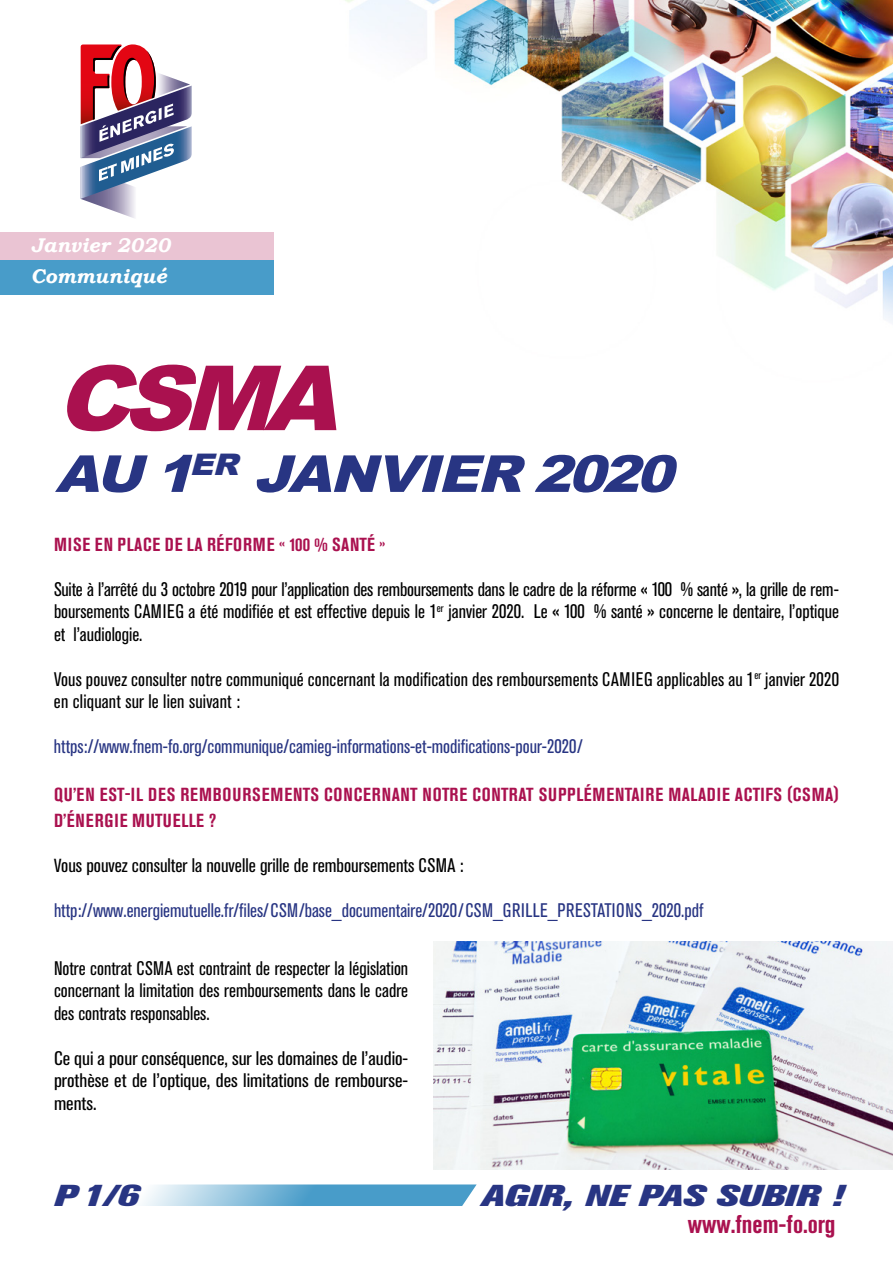
<style>
.page{position:relative;width:893px;height:1263px;background:#fff}
.page>*{position:absolute;margin:0;border:0;box-sizing:border-box;transform-origin:0 0}
.t1{font:italic 900 90px "Arial";color:#aa114f;scale:1.04 1}
.t2{font:italic 900 51px "Arial";color:#283583;scale:1.1 1}
.t3{font:italic 800 30px "Akzidenz Grotesk Pro";color:#283583;scale:1.4 1}
.t4{font:700 condensed 25.5px "Akzidenz Grotesk Pro";color:#aa114f}
.t5{font:italic 700 19.8px "Bookman Old Style";color:#fff}
.t6{font:condensed 19.5px/22.5px "Akzidenz Grotesk Pro";color:#000;text-align:justify}
.t7{font:condensed 19.5px "Akzidenz Grotesk Pro";color:#283583}
.t8{font:condensed 19.5px/22.5px "Akzidenz Grotesk Pro";color:#000;text-align:justify;scale:1.08 1}
.t9{font:700 condensed 18.75px/25.5px "Akzidenz Grotesk Pro";letter-spacing:.045em;color:#aa114f}
.s1{font-size:18.75px}
</style>
<div class="page">
<svg style="left:142px;top:1184px;width:335px;height:22px;background:#7cb8d8"></svg>
<img style="left:214px;top:0;width:679px;height:323px">
<svg style="left:80px;top:44px;width:112px;height:174px"></svg>
<div style="left:0;top:260px;width:274px;height:34px;background:#489cc9"></div>
<div style="left:0;top:232px;width:274px;height:28px;background:#eac4d3"></div>
<img style="left:434px;top:942px;width:459px;height:227px">
<p class="t5" style="left:31px;top:231px;width:141px">Janvier 2020</p>
<p class="t5" style="left:31px;top:261px;width:137px">Communiqué</p>
<h1 class="t1" style="left:56px;top:333px;width:303px">CSMA</h1>
<h2 class="t2" style="left:55px;top:437px;width:580px">AU 1<sup>ER</sup> JANVIER 2020</h2>
<p class="t9" style="left:54px;top:531px;width:333px">MISE EN PLACE DE LA RÉFORME « 100 % SANTÉ »</p>
<p class="t6" style="left:54px;top:577px;width:786px">Suite à l’arrêté du 3 octobre 2019 pour l’application des remboursements dans le cadre de la réforme « 100 % santé », la grille de rem&shy;boursements CAMIEG a été modifiée et est effective depuis le 1<sup>er</sup> janvier 2020. Le « 100 % santé » concerne le dentaire, l’optique et l’audiologie.</p>
<p class="t6" style="left:54px;top:667px;width:786px">Vous pouvez consulter notre communiqué concernant la modification des remboursements CAMIEG applicables au 1<sup>er</sup> janvier 2020 en cliquant sur le lien suivant :</p>
<p class="t7" style="left:54px;top:734px;width:530px">https://www.fnem-fo.org/communique/camieg-informations-et-modifications-pour-2020/</p>
<p class="t9" style="left:54px;top:782px;width:786px">QU’EN EST-IL DES REMBOURSEMENTS CONCERNANT NOTRE CONTRAT SUPPLÉMENTAIRE MALADIE ACTIFS (CSMA)<br>D’ÉNERGIE MUTUELLE ?</p>
<p class="t6" style="left:54px;top:853px;width:411px"><span class="s1">V</span>ous pouvez consulter la nouvelle grille de remboursements CSMA :</p>
<p class="t7" style="left:54px;top:897px;width:651px">http://www.energiemutuelle.fr/files/CSM/base_documentaire/2020/CSM_GRILLE_PRESTATIONS_2020.pdf</p>
<p class="t6" style="left:54px;top:956px;width:356px">Notre contrat CSMA est contraint de respecter la législation concernant la limitation des remboursements dans le cadre des contrats responsables.</p>
<p class="t8" style="left:54px;top:1046px;width:329px">Ce qui a pour conséquence, sur les domaines de l’audio&shy;prothèse et de l’optique, des limitations de rembourse&shy;ments.</p>
<h3 class="t3" style="left:54px;top:1176px;width:62px">P1/6</h3>
<h3 class="t3" style="left:481px;top:1176px;width:260px">AGIR, NE PAS SUBIR !</h3>
<h3 class="t4" style="left:688px;top:1208px;width:149px">www.fnem-fo.org</h3>
</div>
